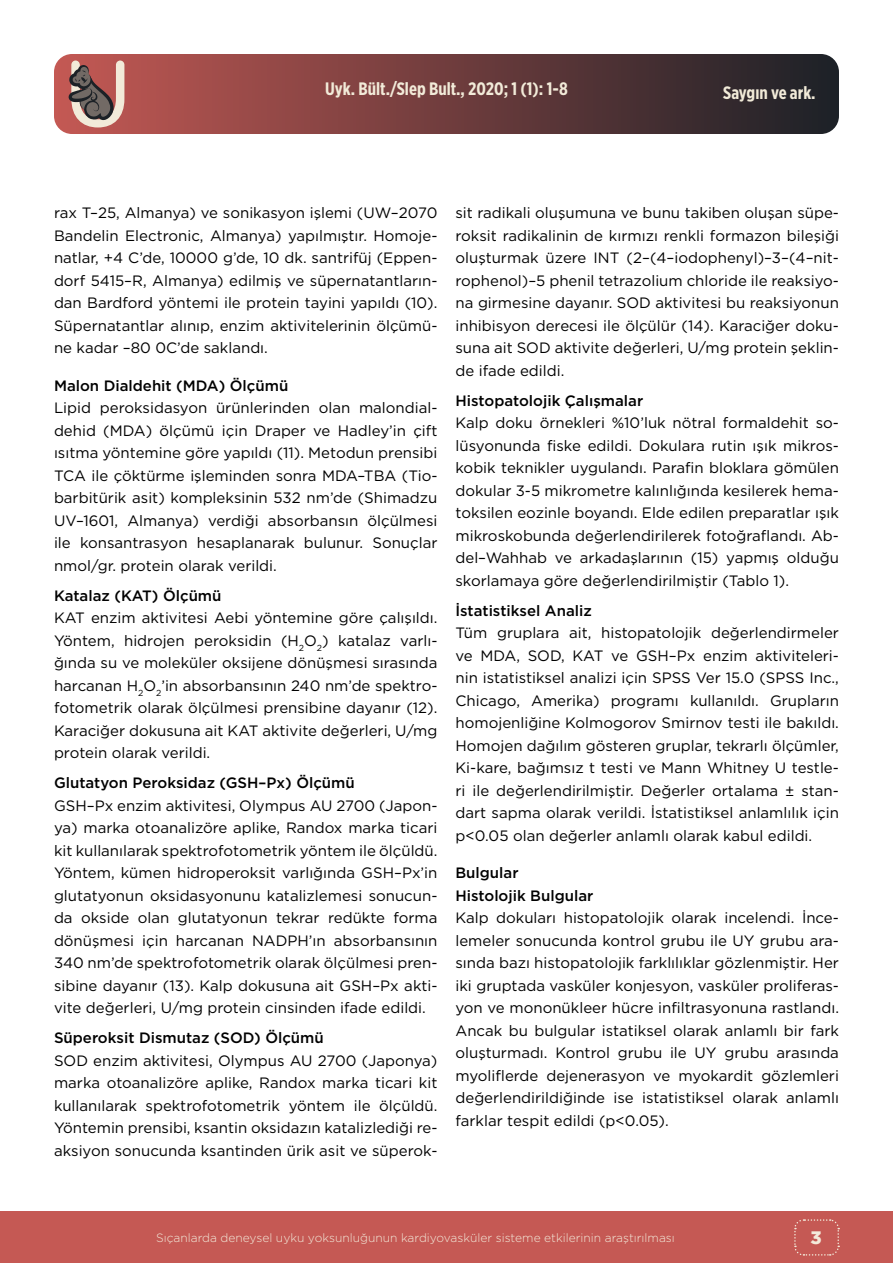
<style>
.page{position:relative;width:893px;height:1263px;background:#fff}
.page>*{position:absolute;margin:0;border:0;box-sizing:border-box;transform-origin:0 0}
.t1{font:700 18px "Gotham X Narrow";color:#f2ebd9}
.t2{font:900 18px "Gotham";color:#f3eada}
.t3{font:15px/22.5px "Gotham";color:#000;text-align:justify}
.t4{font:500 15px/22.5px "Gotham";color:#000}
.t5{font:300 12px "Gotham";color:#f3eada}
</style>
<div class="page">
<svg style="left:54px;top:54px;width:785px;height:80px;background:#6c3c3d"></svg>
<svg style="left:69px;top:60px;width:56px;height:68px;background:#a17972"></svg>
<div style="left:0;top:1212px;width:893px;height:51px;background:#c55954"></div>
<svg style="left:794px;top:1219px;width:46px;height:37px"></svg>
<p class="t1" style="left:325px;top:78px;width:244px">Uyk. Bült./Slep Bult., 2020; 1 (1): 1-8</p>
<p class="t1" style="left:723px;top:81px;width:94px">Saygın ve ark.</p>
<p class="t3" style="left:54px;top:201px;width:385px">rax T–25, Almanya) ve sonikasyon işlemi (UW–2070<br>Bandelin Electronic, Almanya) yapılmıştır. Homoje&shy;natlar, +4 C’de, 10000 g’de, 10 dk. santrifüj (Eppen&shy;dorf 5415–R, Almanya) edilmiş ve süpernatantların&shy;dan Bardford yöntemi ile protein tayini yapıldı (10).<br>Süpernatantlar alınıp, enzim aktivitelerinin ölçümü&shy;ne kadar –80 0C’de saklandı.</p>
<p class="t4" style="left:54px;top:374px;width:236px">Malon Dialdehit (MDA) Ölçümü</p>
<p class="t3" style="left:54px;top:396px;width:385px">Lipid peroksidasyon ürünlerinden olan malondial&shy;dehid (MDA) ölçümü için Draper ve Hadley’in çift ısıtma yöntemine göre yapıldı (11). Metodun prensibi TCA ile çöktürme işleminden sonra MDA–TBA (Tio&shy;barbitürik asit) kompleksinin 532 nm’de (Shimadzu UV–1601, Almanya) verdiği absorbansın ölçülmesi ile konsantrasyon hesaplanarak bulunur. Sonuçlar nmol/gr. protein olarak verildi.</p>
<p class="t4" style="left:54px;top:584px;width:169px">Katalaz (KAT) Ölçümü</p>
<p class="t3" style="left:54px;top:606px;width:385px">KAT enzim aktivitesi Aebi yöntemine göre çalışıldı.<br>Yöntem, hidrojen peroksidin (H<sub>2</sub>O<sub>2</sub>) katalaz varlı&shy;ğında su ve moleküler oksijene dönüşmesi sırasında harcanan H<sub>2</sub>O<sub>2</sub>’in absorbansının 240 nm’de spektro&shy;fotometrik olarak ölçülmesi prensibine dayanır (12).<br>Karaciğer dokusuna ait KAT aktivite değerleri, U/mg protein olarak verildi.</p>
<p class="t4" style="left:54px;top:771px;width:302px">Glutatyon Peroksidaz (GSH–Px) Ölçümü</p>
<p class="t3" style="left:54px;top:794px;width:385px">GSH–Px enzim aktivitesi, Olympus AU 2700 (Japon&shy;ya) marka otoanalizöre aplike, Randox marka ticari kit kullanılarak spektrofotometrik yöntem ile ölçüldü.<br>Yöntem, kümen hidroperoksit varlığında GSH–Px’in glutatyonun oksidasyonunu katalizlemesi sonucun&shy;da okside olan glutatyonun tekrar redükte forma dönüşmesi için harcanan NADPH’ın absorbansının 340 nm’de spektrofotometrik olarak ölçülmesi pren&shy;sibine dayanır (13). Kalp dokusuna ait GSH–Px akti&shy;vite değerleri, U/mg protein cinsinden ifade edildi.</p>
<p class="t4" style="left:54px;top:1026px;width:271px">Süperoksit Dismutaz (SOD) Ölçümü</p>
<p class="t3" style="left:54px;top:1049px;width:385px">SOD enzim aktivitesi, Olympus AU 2700 (Japonya) marka otoanalizöre aplike, Randox marka ticari kit kullanılarak spektrofotometrik yöntem ile ölçüldü.<br>Yöntemin prensibi, ksantin oksidazın katalizlediği re&shy;aksiyon sonucunda ksantinden ürik asit ve süperok-</p>
<p class="t3" style="left:455px;top:201px;width:385px">sit radikali oluşumuna ve bunu takiben oluşan süpe&shy;roksit radikalinin de kırmızı renkli formazon bileşiği oluşturmak üzere INT (2–(4–iodophenyl)–3–(4–nit&shy;rophenol)–5 phenil tetrazolium chloride ile reaksiyo&shy;na girmesine dayanır. SOD aktivitesi bu reaksiyonun inhibisyon derecesi ile ölçülür (14). Karaciğer doku&shy;suna ait SOD aktivite değerleri, U/mg protein şeklin&shy;de ifade edildi.</p>
<p class="t4" style="left:455px;top:389px;width:189px">Histopatolojik Çalışmalar</p>
<p class="t3" style="left:455px;top:411px;width:385px">Kalp doku örnekleri %10’luk nötral formaldehit so&shy;lüsyonunda fiske edildi. Dokulara rutin ışık mikros&shy;kobik teknikler uygulandı. Parafin bloklara gömülen dokular 3-5 mikrometre kalınlığında kesilerek hema&shy;toksilen eozinle boyandı. Elde edilen preparatlar ışık mikroskobunda değerlendirilerek fotoğraflandı. Ab&shy;del–Wahhab ve arkadaşlarının (15) yapmış olduğu skorlamaya göre değerlendirilmiştir (Tablo 1).</p>
<p class="t4" style="left:455px;top:599px;width:138px">İstatistiksel Analiz</p>
<p class="t3" style="left:455px;top:621px;width:385px">Tüm gruplara ait, histopatolojik değerlendirmeler ve MDA, SOD, KAT ve GSH–Px enzim aktiviteleri&shy;nin istatistiksel analizi için SPSS Ver 15.0 (SPSS Inc., Chicago, Amerika) programı kullanıldı. Grupların homojenliğine Kolmogorov Smirnov testi ile bakıldı.<br>Homojen dağılım gösteren gruplar, tekrarlı ölçümler, Ki-kare, bağımsız t testi ve Mann Whitney U testle&shy;ri ile değerlendirilmiştir. Değerler ortalama ± stan&shy;dart sapma olarak verildi. İstatistiksel anlamlılık için p&lt;0.05 olan değerler anlamlı olarak kabul edildi.</p>
<p class="t4" style="left:455px;top:861px;width:139px">Bulgular<br>Histolojik Bulgular</p>
<p class="t3" style="left:455px;top:906px;width:385px">Kalp dokuları histopatolojik olarak incelendi. İnce&shy;lemeler sonucunda kontrol grubu ile UY grubu ara&shy;sında bazı histopatolojik farklılıklar gözlenmiştir. Her iki gruptada vasküler konjesyon, vasküler proliferas&shy;yon ve mononükleer hücre infiltrasyonuna rastlandı.<br>Ancak bu bulgular istatiksel olarak anlamlı bir fark oluşturmadı. Kontrol grubu ile UY grubu arasında myoliflerde dejenerasyon ve myokardit gözlemleri değerlendirildiğinde ise istatistiksel olarak anlamlı farklar tespit edildi (p&lt;0.05).</p>
<p class="t5" style="left:156px;top:1230px;width:520px">Sıçanlarda deneysel uyku yoksunluğunun kardiyovasküler sisteme etkilerinin araştırılması</p>
<p class="t2" style="left:810px;top:1227px;width:13px">3</p>
</div>
